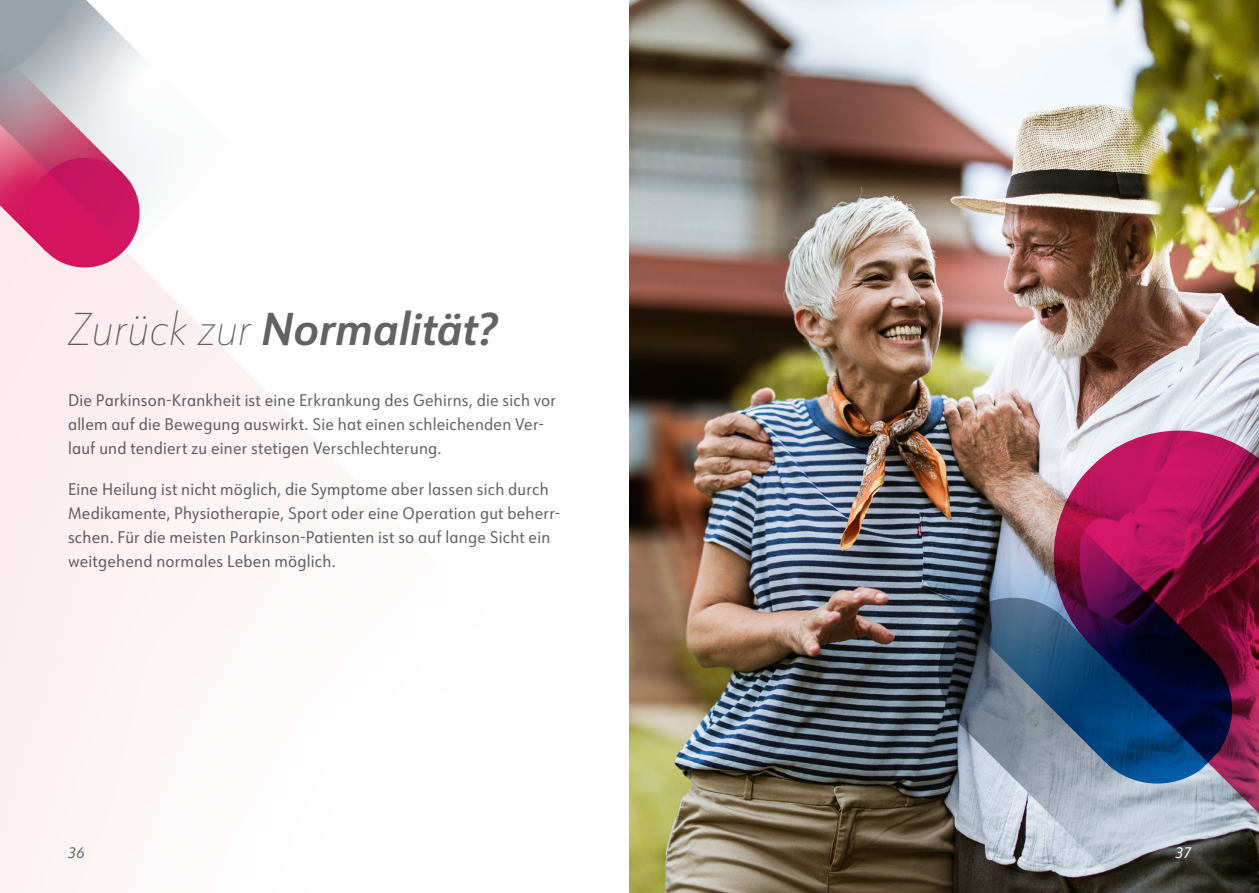
<style>
.page{position:relative;width:1259px;height:893px;background:#fff}
.page>*{position:absolute;margin:0;border:0;box-sizing:border-box;transform-origin:0 0}
.t1{font:italic 600 45px "URW Form Semi Cond";color:#636366}
.t2{font:16.5px/24px "URW Form Semi Cond";letter-spacing:.01em;color:#636366}
.t3{font:italic 15px "URW Form Semi Cond";color:#636366}
.t4{font:italic 15px "URW Form Semi Cond";color:#fff}
.s1{font-weight:100}
</style>
<div class="page">
<img style="left:629px;top:0;width:630px;height:418px">
<img style="left:0;top:31px;width:964px;height:862px">
<svg style="left:1210px;top:418px;width:49px;height:202px;background:#822749"></svg>
<img style="left:727px;top:279px;width:483px;height:482px">
<svg style="left:960px;top:620px;width:299px;height:273px;background:#888089"></svg>
<img style="left:931px;top:590px;width:308px;height:201px">
<svg style="left:0;top:31px;width:411px;height:399px"></svg>
<svg style="left:0;top:0;width:145px;height:273px"></svg>
<p class="t1" style="left:68px;top:298px;width:430px"><span class="s1">Zurück zur</span> Normalität?</p>
<p class="t2" style="left:68px;top:387px;width:489px">Die Parkinson-Krankheit ist eine Erkrankung des Gehirns, die sich vor allem auf die Bewegung auswirkt. Sie hat einen schleichenden Ver&shy;lauf und tendiert zu einer stetigen Verschlechterung.</p>
<p class="t2" style="left:68px;top:476px;width:494px">Eine Heilung ist nicht möglich, die Symptome aber lassen sich durch Medikamente, Physiotherapie, Sport oder eine Operation gut beherr&shy;schen. Für die meisten Parkinson-Patienten ist so auf lange Sicht ein weitgehend normales Leben möglich.</p>
<p class="t3" style="left:68px;top:843px;width:18px">36</p>
<p class="t4" style="left:1175px;top:843px;width:18px">37</p>
</div>
